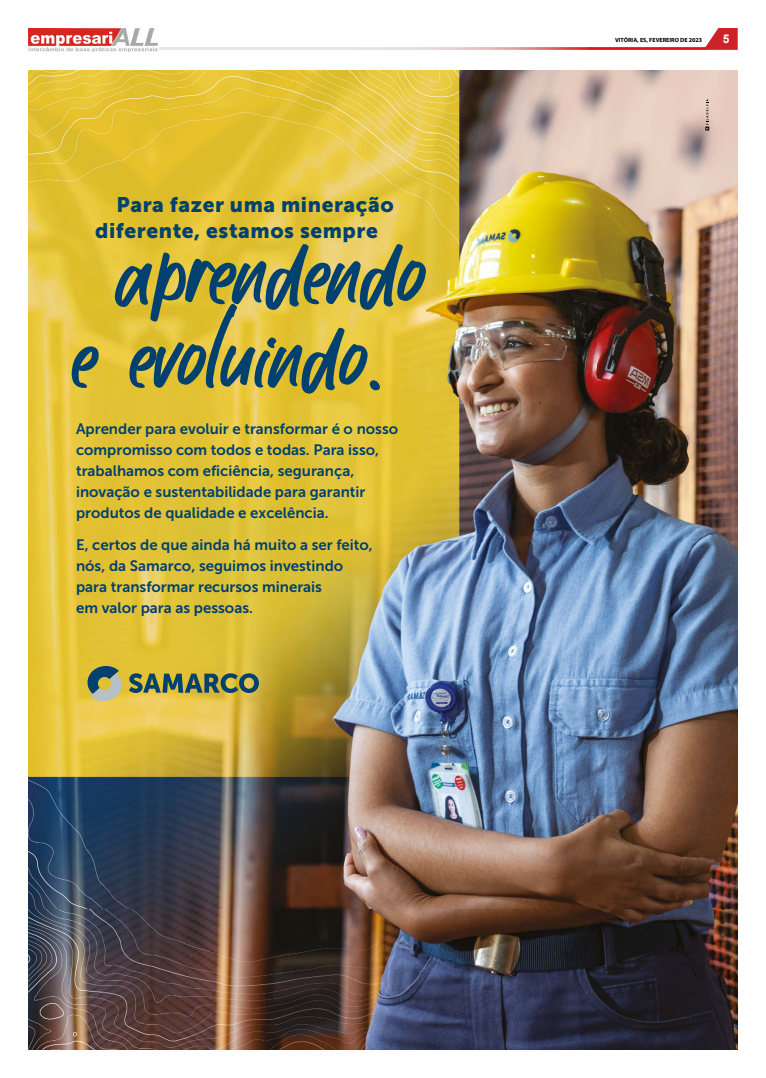
<style>
.page{position:relative;width:766px;height:1078px;background:#fff}
.page>*{position:absolute;margin:0;border:0;box-sizing:border-box;transform-origin:0 0}
.t1{font:177.6px "Brotherhood";color:#004170}
.t2{font:21px/26px "Museo Sans 900";letter-spacing:.025em;color:#004170}
.t3{font:15px/21px "Museo Sans 700";color:#004170}
.t4{font:700 12px "Arial";color:#fff}
.t5{font:700 6px "Myriad Pro";color:#000}
</style>
<div class="page">
<img style="left:29px;top:71px;width:708px;height:978px">
<svg style="left:129px;top:673px;width:130px;height:19px;background:#667b56"></svg>
<svg style="left:86px;top:664px;width:37px;height:38px"></svg>
<svg style="left:705px;top:99px;width:4px;height:31px"></svg>
<svg style="left:159px;top:28px;width:578px;height:22px"></svg>
<img style="left:29px;top:28px;width:128px;height:23px">
<h2 class="t2" style="left:95px;top:191px;width:300px;text-indent:21px">Para fazer uma mineração diferente, estamos sempre</h2>
<h1 class="t1" style="left:118px;top:141px;width:310px">aprendendo</h1>
<h1 class="t1" style="left:73px;top:225px;width:315px">e evoluindo.</h1>
<p class="t3" style="left:76px;top:418px;width:323px">Aprender para evoluir e transformar é o nosso compromisso com todos e todas. Para isso, trabalhamos com eficiência, segurança, inovação e sustentabilidade para garantir produtos de qualidade e excelência.</p>
<p class="t3" style="left:76px;top:533px;width:298px">E, certos de que ainda há muito a ser feito, nós, da Samarco, seguimos investindo para transformar recursos minerais<br>em valor para as pessoas.</p>
<p class="t5" style="left:615px;top:36px;width:88px">VITÓRIA, ES, FEVEREIRO DE 2023</p>
<p class="t4" style="left:722px;top:31px;width:8px">5</p>
</div>
